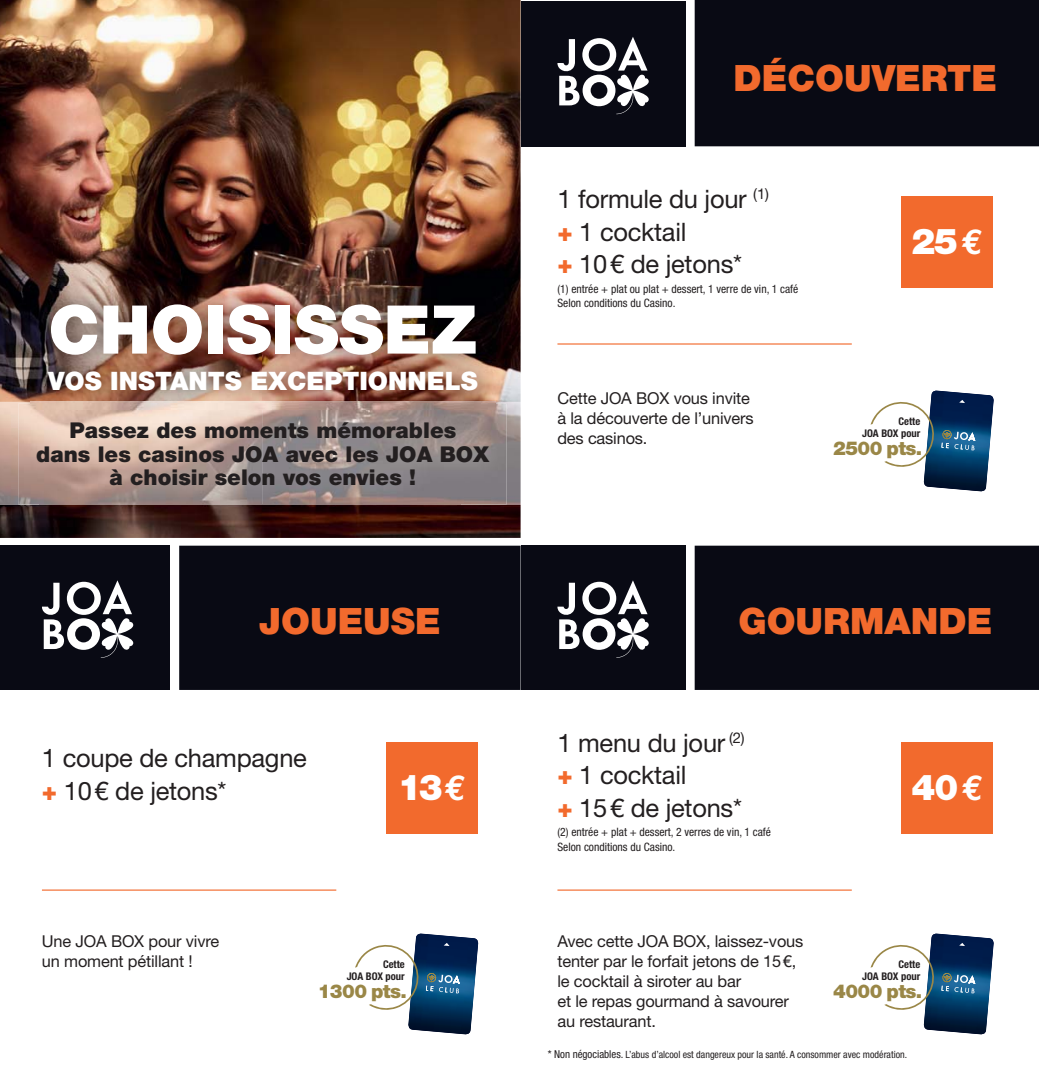
<style>
.page{position:relative;width:1039px;height:1074px;background:#fff}
.page>*{position:absolute;margin:0;border:0;box-sizing:border-box;transform-origin:0 0}
.t1{font:900 67.2px "Helvetica Neue";color:#fff}
.t2{font:900 36.4px "Helvetica Neue";color:#f26a2d}
.t3{font:900 35.7px "Helvetica Neue";color:#fff}
.t4{font:25.38px/32.7px "Helvetica Neue";letter-spacing:-.01em;color:#231f20}
.t5{font:900 25.38px "Helvetica Neue";color:#fff}
.t6{font:900 21.88px/23.6px "Helvetica Neue";color:#231f20;text-align:center}
.t7{font:900 19.07px "Helvetica Neue";letter-spacing:-.03em;color:#9a8747}
.t8{font:16.28px/19.9px "Helvetica Neue";letter-spacing:-.01em;color:#231f20}
.t9{font:condensed 11.55px/14.5px "Helvetica Neue";color:#231f20}
.t10{font:700 condensed 10.5px/11.7px "Helvetica Neue";color:#231f20;text-align:right}
.t11{font:condensed 9.97px "Helvetica Neue";color:#231f20}
.s1{font-weight:900;color:#f26a2d}
.s2{font-family:"Euro Mono";font-weight:700}
.s3{font-size:10.85px}
</style>
<div class="page">
<div style="left:0;top:546px;width:170px;height:144px;background:#090a14"></div>
<div style="left:520px;top:1px;width:165px;height:145px;background:#090a14"></div>
<div style="left:520px;top:546px;width:165px;height:144px;background:#090a14"></div>
<div style="left:179px;top:546px;width:341px;height:144px;background:#090a14"></div>
<div style="left:694px;top:1px;width:345px;height:145px;background:#090a14"></div>
<div style="left:694px;top:546px;width:345px;height:144px;background:#090a14"></div>
<svg style="left:42px;top:580px;width:91px;height:78px"></svg>
<svg style="left:557px;top:37px;width:91px;height:77px"></svg>
<svg style="left:557px;top:580px;width:91px;height:78px"></svg>
<hr style="left:42px;top:889px;width:294px;height:2px;background:#f26a2d">
<hr style="left:557px;top:343px;width:294px;height:2px;background:#f26a2d">
<hr style="left:557px;top:889px;width:294px;height:2px;background:#f26a2d">
<svg style="left:355px;top:933px;width:123px;height:102px"></svg>
<img style="left:0;top:1px;width:520px;height:537px">
<img style="left:30px;top:286px;width:465px;height:118px">
<img style="left:0;top:402px;width:40px;height:103px">
<img style="left:460px;top:402px;width:60px;height:103px">
<img style="left:39px;top:504px;width:422px;height:1px">
<img style="left:18px;top:404px;width:488px;height:100px">
<div style="left:386px;top:742px;width:92px;height:92px;background:#f26a2d"></div>
<div style="left:901px;top:742px;width:92px;height:92px;background:#f26a2d"></div>
<div style="left:901px;top:196px;width:92px;height:92px;background:#f26a2d"></div>
<svg style="left:870px;top:933px;width:124px;height:102px"></svg>
<svg style="left:870px;top:390px;width:124px;height:102px"></svg>
<h1 class="t1" style="left:49px;top:306px;width:430px">CHOISISSEZ</h1>
<h3 class="t5" style="left:48px;top:372px;width:431px">VOS INSTANTS EXCEPTIONNELS</h3>
<h3 class="t6" style="left:36px;top:420px;width:454px">Passez des moments mémorables<br>dans les casinos JOA avec les JOA BOX à choisir selon vos envies !</h3>
<h2 class="t2" style="left:259px;top:608px;width:183px">JOUEUSE</h2>
<h2 class="t2" style="left:733px;top:65px;width:265px">DÉCOUVERTE</h2>
<h3 class="t4" style="left:557px;top:185px;width:213px">1 formule du jour <sup>(1) </sup><span class="s1">+</span> 1 cocktail<br><span class="s1">+</span> 10 € de jetons*</h3>
<p class="t9" style="left:557px;top:282px;width:242px">(1) entrée + plat ou plat + dessert, 1 verre de vin, 1 café<br>Selon conditions du Casino.</p>
<p class="t8" style="left:557px;top:389px;width:198px">Cette JOA BOX vous invite à la découverte de l’univers des casinos.</p>
<h3 class="t3" style="left:911px;top:228px;width:73px">25 <span class="s2">€</span></h3>
<p class="t10" style="left:862px;top:416px;width:60px">Cette<br>JOA BOX pour</p>
<p class="t7" style="left:833px;top:441px;width:91px">2500 pts.</p>
<h2 class="t2" style="left:738px;top:608px;width:255px">GOURMANDE</h2>
<h3 class="t4" style="left:42px;top:744px;width:266px">1 coupe de champagne <span class="s1">+</span> 10 € de jetons*</h3>
<h3 class="t4" style="left:557px;top:729px;width:189px">1 menu du jour <sup>(2) </sup><span class="s1">+</span> 1 cocktail<br><span class="s1">+</span> 15 € de jetons*</h3>
<p class="t9" style="left:557px;top:826px;width:215px">(2) entrée + plat + dessert, 2 verres de vin, 1 café<br>Selon conditions du Casino.</p>
<h3 class="t3" style="left:398px;top:774px;width:70px">13 <span class="s2">€</span></h3>
<h3 class="t3" style="left:911px;top:774px;width:73px">40 <span class="s2">€</span></h3>
<p class="t8" style="left:42px;top:933px;width:179px">Une JOA BOX pour vivre un moment pétillant !</p>
<p class="t10" style="left:347px;top:959px;width:60px">Cette<br>JOA BOX pour</p>
<p class="t7" style="left:318px;top:984px;width:91px">1300 pts.</p>
<p class="t8" style="left:557px;top:933px;width:247px">Avec cette JOA BOX, laissez-vous tenter par le forfait jetons de 15 €, le cocktail à siroter au bar<br>et le repas gourmand à savourer au restaurant.</p>
<p class="t10" style="left:862px;top:959px;width:60px">Cette<br>JOA BOX pour</p>
<p class="t7" style="left:833px;top:984px;width:91px">4000 pts.</p>
<p class="t11" style="left:547px;top:1051px;width:361px"><span class="s3">* Non négociables.</span> L’abus d’alcool est dangereux pour la santé. A consommer avec modération.</p>
</div>
